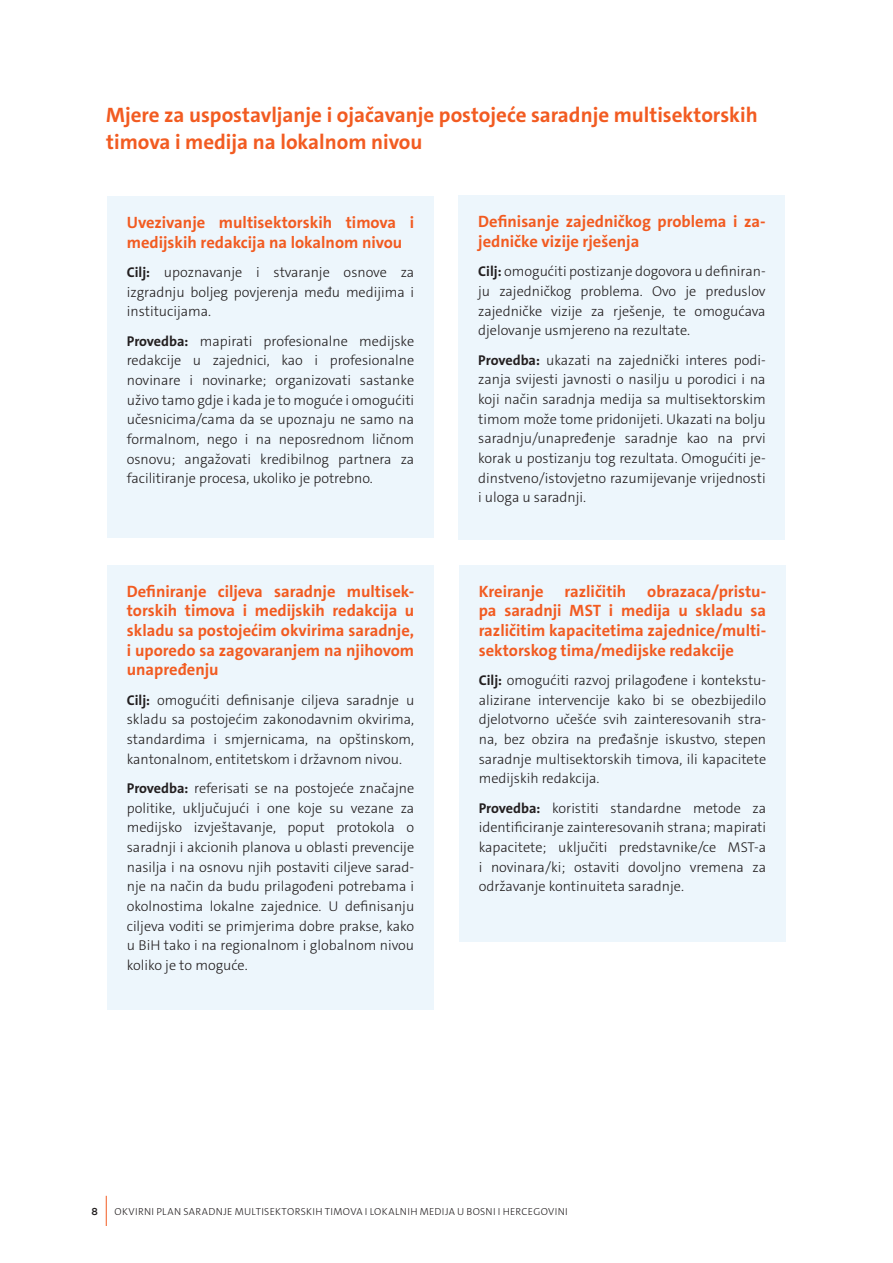
<style>
.page{position:relative;width:893px;height:1263px;background:#fff}
.page>*{position:absolute;margin:0;border:0;box-sizing:border-box;transform-origin:0 0}
.t1{font:700 21px/27px "The Sans";color:#f25b21}
.t2{font:700 16.5px/19.6px "The Sans";color:#f25b21}
.t3{font:300 14.25px/19.6px "The Sans";color:#231f20;text-align:justify}
.t4{font:300 10.2px "The Sans";letter-spacing:.035em;color:#231f20}
.t5{font:500 10.2px "Gotham";color:#231f20}
.s1{font-weight:700}
</style>
<div class="page">
<hr style="left:106px;top:1196px;width:1px;height:30px;background:#f25b21">
<div style="left:107px;top:196px;width:327px;height:342px;background:#edf6fc"></div>
<div style="left:107px;top:565px;width:327px;height:444px;background:#edf6fc"></div>
<div style="left:459px;top:196px;width:326px;height:344px;background:#edf6fc"></div>
<div style="left:459px;top:565px;width:327px;height:376px;background:#edf6fc"></div>
<h1 class="t1" style="left:106px;top:101px;width:653px">Mjere za uspostavljanje i ojačavanje postojeće saradnje multisektorskih timova i medija na lokalnom nivou</h1>
<p class="t2" style="left:127px;top:213px;width:289px">Uvezivanje multisektorskih timova i medijskih redakcija na lokalnom nivou</p>
<p class="t3" style="left:127px;top:263px;width:289px"><span class="s1">Cilj:</span> upoznavanje i stvaranje osnove za izgradnju boljeg povjerenja među medijima i institucijama.</p>
<p class="t3" style="left:127px;top:331px;width:289px"><span class="s1">Provedba:</span> mapirati profesionalne medijske redakcije u zajednici, kao i profesionalne novinare i novinarke; organizovati sastanke uživo tamo gdje i kada je to moguće i omogućiti učesnicima/cama da se upoznaju ne samo na formalnom, nego i na neposrednom ličnom osnovu; angažovati kredibilnog partnera za facilitiranje procesa, ukoliko je potrebno.</p>
<p class="t2" style="left:127px;top:581px;width:289px;text-align:justify">Definiranje ciljeva saradnje multisek&shy;torskih timova i medijskih redakcija u skladu sa postojećim okvirima saradnje, i uporedo sa zagovaranjem na njihovom unapređenju</p>
<p class="t3" style="left:127px;top:690px;width:289px"><span class="s1">Cilj:</span> omogućiti definisanje ciljeva saradnje u skladu sa postojećim zakonodavnim okvirima, standardima i smjernicama, na opštinskom, kantonalnom, entitetskom i državnom nivou.</p>
<p class="t3" style="left:127px;top:778px;width:289px"><span class="s1">Provedba:</span> referisati se na postojeće značajne politike, uključujući i one koje su vezane za medijsko izvještavanje, poput protokola o saradnji i akcionih planova u oblasti prevencije nasilja i na osnovu njih postaviti ciljeve sarad&shy;nje na način da budu prilagođeni potrebama i okolnostima lokalne zajednice. U definisanju ciljeva voditi se primjerima dobre prakse, kako u BiH tako i na regionalnom i globalnom nivou koliko je to moguće.</p>
<p class="t2" style="left:478px;top:212px;width:289px">Definisanje zajedničkog problema i za&shy;jedničke vizije rješenja</p>
<p class="t3" style="left:478px;top:262px;width:289px"><span class="s1">Cilj:</span> omogućiti postizanje dogovora u definiran&shy;ju zajedničkog problema. Ovo je preduslov zajedničke vizije za rješenje, te omogućava djelovanje usmjereno na rezultate.</p>
<p class="t3" style="left:478px;top:350px;width:289px"><span class="s1">Provedba:</span> ukazati na zajednički interes podi&shy;zanja svijesti javnosti o nasilju u porodici i na koji način saradnja medija sa multisektorskim timom može tome pridonijeti. Ukazati na bolju saradnju/unapređenje saradnje kao na prvi korak u postizanju tog rezultata. Omogućiti je&shy;dinstveno/istovjetno razumijevanje vrijednosti i uloga u saradnji.</p>
<p class="t2" style="left:479px;top:581px;width:289px;text-align:justify;text-indent:169px">obrazaca/pristu&shy;pa saradnji MST i medija u skladu sa različitim kapacitetima zajednice/multi&shy;sektorskog tima/medijske redakcije</p>
<p class="t3" style="left:479px;top:670px;width:289px"><span class="s1">Cilj:</span> omogućiti razvoj prilagođene i kontekstu&shy;alizirane intervencije kako bi se obezbijedilo djelotvorno učešće svih zainteresovanih stra&shy;na, bez obzira na pređašnje iskustvo, stepen saradnje multisektorskih timova, ili kapacitete medijskih redakcija.</p>
<p class="t3" style="left:479px;top:798px;width:289px"><span class="s1">Provedba:</span> koristiti standardne metode za identificiranje zainteresovanih strana; mapirati kapacitete; uključiti predstavnike/ce MST-a i novinara/ki; ostaviti dovoljno vremena za održavanje kontinuiteta saradnje.</p>
<p class="t2" style="left:479px;top:581px;width:66px">Kreiranje</p>
<p class="t2" style="left:565px;top:581px;width:63px">različitih</p>
<p class="t5" style="left:91px;top:1206px;width:8px">8</p>
<p class="t4" style="left:114px;top:1205px;width:455px">OKVIRNI PLAN SARADNJE MULTISEKTORSKIH TIMOVA I LOKALNIH MEDIJA U BOSNI I HERCEGOVINI</p>
</div>
